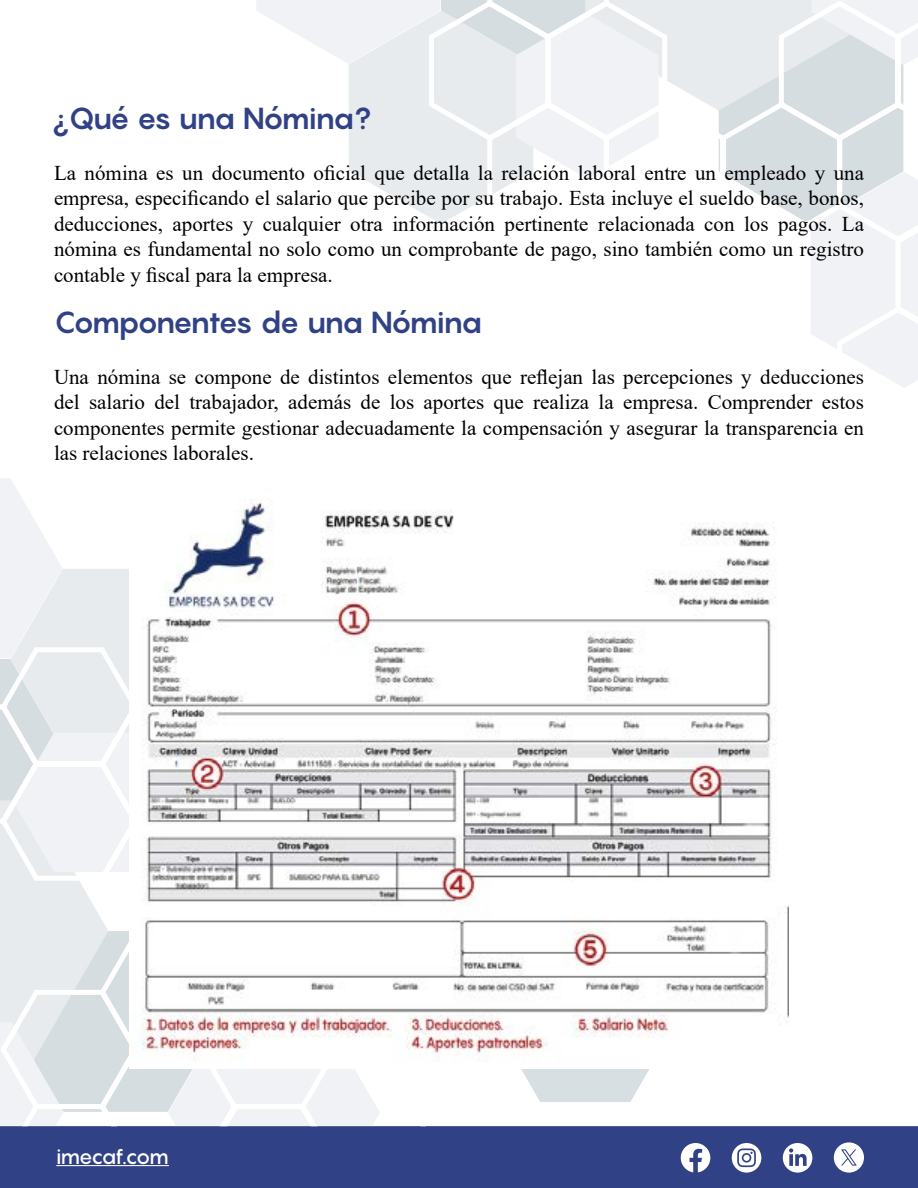
<style>
.page{position:relative;width:918px;height:1188px;background:#fff}
.page>*{position:absolute;margin:0;border:0;box-sizing:border-box;transform-origin:0 0}
.t1{font:700 30px "Pangram";letter-spacing:-.08em;color:#314185}
.t2{font:21px/25.5px "Times New Roman";color:#000;text-align:justify}
.t3{font:500 21px "Pangram";letter-spacing:-.075em;color:#fff}
</style>
<div class="page">
<svg style="left:256px;top:0;width:169px;height:214px"></svg>
<svg style="left:425px;top:0;width:493px;height:388px"></svg>
<div style="left:0;top:1126px;width:918px;height:62px;background:#314185;border:2px solid #314185"></div>
<svg style="left:917px;top:1126px;width:1px;height:62px"></svg>
<hr style="left:56px;top:1165px;width:113px;height:1px;background:#fff">
<svg style="left:681px;top:1143px;width:29px;height:29px"></svg>
<svg style="left:732px;top:1143px;width:29px;height:30px"></svg>
<svg style="left:783px;top:1143px;width:29px;height:30px"></svg>
<svg style="left:834px;top:1142px;width:30px;height:31px"></svg>
<svg style="left:521px;top:1069px;width:128px;height:33px"></svg>
<svg style="left:0;top:478px;width:129px;height:165px"></svg>
<svg style="left:0;top:643px;width:380px;height:483px"></svg>
<img style="left:129px;top:500px;width:660px;height:569px">
<h1 class="t1" style="left:54px;top:98px;width:319px">¿Qué es una Nómina?</h1>
<p class="t2" style="left:54px;top:159px;width:812px">La nómina es un documento oficial que detalla la relación laboral entre un empleado y una empresa, especificando el salario que percibe por su trabajo. Esta incluye el sueldo base, bonos, deducciones, aportes y cualquier otra información pertinente relacionada con los pagos. La nómina es fundamental no solo como un comprobante de pago, sino también como un registro contable y fiscal para la empresa.</p>
<h1 class="t1" style="left:54px;top:302px;width:430px">Componentes de una Nómina</h1>
<p class="t2" style="left:54px;top:363px;width:812px">Una nómina se compone de distintos elementos que reflejan las percepciones y deducciones del salario del trabajador, además de los aportes que realiza la empresa. Comprender estos componentes permite gestionar adecuadamente la compensación y asegurar la transparencia en las relaciones laborales.</p>
<p class="t3" style="left:56px;top:1142px;width:114px">imecaf.com</p>
</div>
